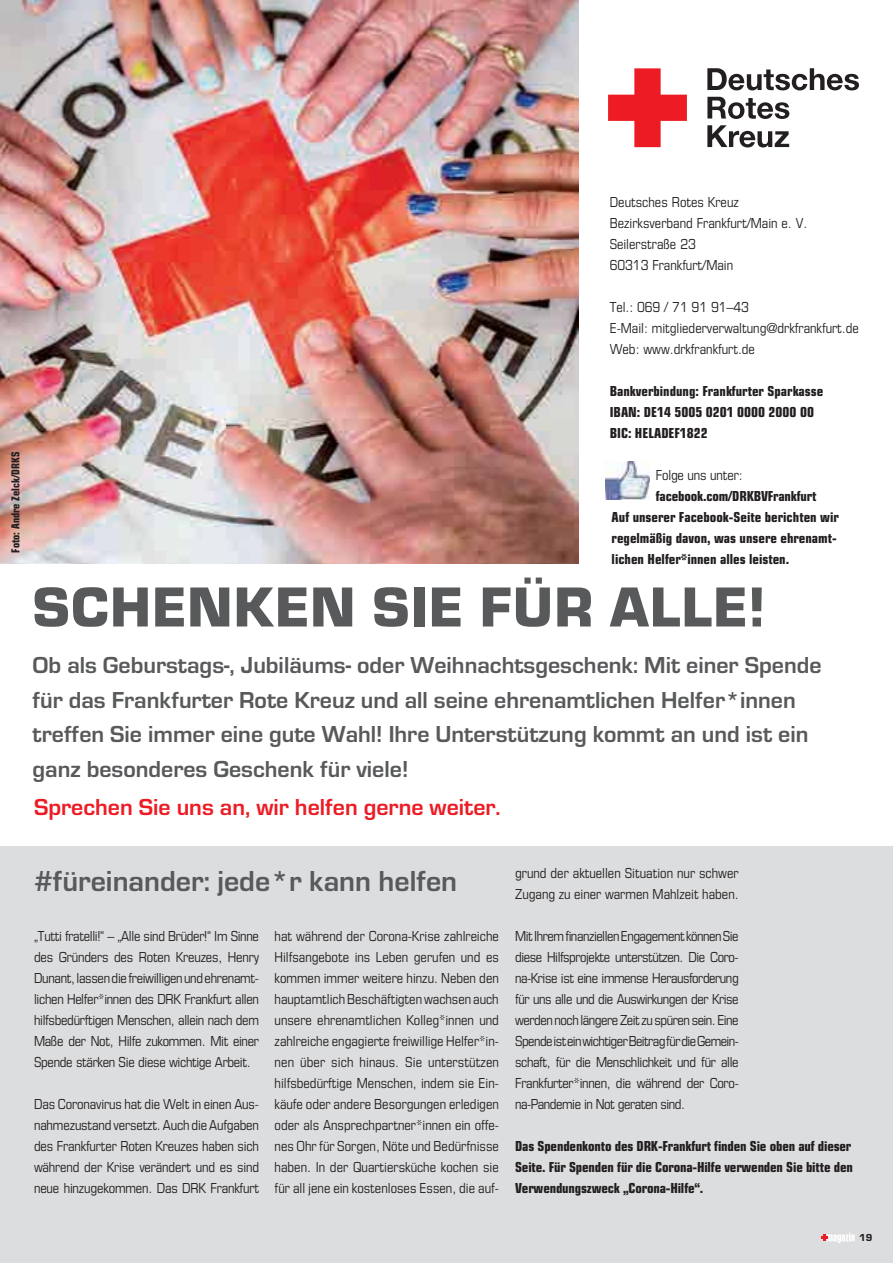
<style>
.page{position:relative;width:893px;height:1263px;background:#fff}
.page>*{position:absolute;margin:0;border:0;box-sizing:border-box;transform-origin:0 0}
.t1{font:900 58.5px "Eurostile OT";letter-spacing:.02em;color:#58595b}
.t2{font:700 30px "Eurostile OT";color:#58595b}
.t3{font:700 24px/34.5px "Eurostile OT";color:#58595b}
.t4{font:700 24px "Eurostile OT";color:#ed1c24}
.t5{font:15px/21px "Eurostile OT Cond";color:#231f20;text-align:justify}
.t6{font:800 15px/21px "Eurostile OT Cond";color:#231f20}
.t7{font:800 12px "Eurostile OT Cond";color:#231f20}
.t8{font:800 10.5px "Eurostile OT";color:#231f20}
</style>
<div class="page">
<div style="left:0;top:846px;width:892px;height:417px;background:#dcddde"></div>
<svg style="left:821px;top:1233px;width:33px;height:10px"></svg>
<svg style="left:608px;top:68px;width:79px;height:79px"></svg>
<svg style="left:707px;top:68px;width:152px;height:22px"></svg>
<svg style="left:707px;top:97px;width:82px;height:22px"></svg>
<svg style="left:707px;top:125px;width:82px;height:22px"></svg>
<img style="left:0;top:0;width:578px;height:564px">
<img style="left:605px;top:462px;width:44px;height:38px">
<p class="t7" style="left:11px;top:553px;width:103px;rotate:-90deg">Foto: Andre Zelck/DRKS</p>
<p class="t5" style="left:609px;top:192px;width:199px;text-align:left">Deutsches Rotes Kreuz<br>Bezirksverband Frankfurt/Main e. V.<br>Seilerstraße 23<br>60313 Frankfurt/Main</p>
<p class="t5" style="left:609px;top:297px;width:251px;text-align:left">Tel.: 069 / 71 91 91–43<br>E-Mail: mitgliederverwaltung@drkfrankfurt.de<br>Web: www.drkfrankfurt.de</p>
<p class="t6" style="left:609px;top:381px;width:215px">Bankverbindung: Frankfurter Sparkasse<br>IBAN: DE14 5005 0201 0000 2000 00<br>BIC: HELADEF1822</p>
<p class="t5" style="left:656px;top:465px;width:88px">Folge uns unter:</p>
<p class="t6" style="left:611px;top:486px;width:229px;text-indent:44px">facebook.com/DRKBVFrankfurt<br>Auf unserer Facebook-Seite berichten wir regelmäßig davon, was unsere ehrenamt&shy;lichen Helfer*innen alles leisten.</p>
<h1 class="t1" style="left:33px;top:584px;width:735px">SCHENKEN SIE FÜR ALLE!</h1>
<p class="t3" style="left:33px;top:650px;width:790px">Ob als Geburstags-, Jubiläums- oder Weihnachtsgeschenk: Mit einer Spende für das Frankfurter Rote Kreuz und all seine ehrenamtlichen Helfer*innen treffen Sie immer eine gute Wahl! Ihre Unterstützung kommt an und ist ein ganz besonderes Geschenk für viele!</p>
<h3 class="t4" style="left:34px;top:798px;width:468px">Sprechen Sie uns an, wir helfen gerne weiter.</h3>
<h2 class="t2" style="left:34px;top:869px;width:424px">#füreinander: jede*r kann helfen</h2>
<p class="t5" style="left:34px;top:927px;width:227px">„Tutti fratelli!“ – „Alle sind Brüder!“ Im Sinne des Gründers des Roten Kreuzes, Henry Dunant, lassen die freiwilligen und ehrenamt&shy;lichen Helfer*innen des DRK Frankfurt allen hilfsbedürftigen Menschen, allein nach dem Maße der Not, Hilfe zukommen. Mit einer Spende stärken Sie diese wichtige Arbeit.</p>
<p class="t5" style="left:34px;top:1095px;width:226px">Das Coronavirus hat die Welt in einen Aus&shy;nahmezustand versetzt. Auch die Aufgaben des Frankfurter Roten Kreuzes haben sich während der Krise verändert und es sind neue hinzugekommen. Das DRK Frankfurt</p>
<p class="t5" style="left:274px;top:927px;width:226px">hat während der Corona-Krise zahlreiche Hilfsangebote ins Leben gerufen und es kommen immer weitere hinzu. Neben den hauptamtlich Beschäftigten wachsen auch unsere ehrenamtlichen Kolleg*innen und zahlreiche engagierte freiwillige Helfer*in&shy;nen über sich hinaus. Sie unterstützen hilfsbedürftige Menschen, indem sie Ein&shy;käufe oder andere Besorgungen erledigen oder als Ansprechpartner*innen ein offe&shy;nes Ohr für Sorgen, Nöte und Bedürfnisse haben. In der Quartiersküche kochen sie für all jene ein kostenloses Essen, die auf-</p>
<p class="t5" style="left:515px;top:864px;width:225px">grund der aktuellen Situation nur schwer<br>Zugang zu einer warmen Mahlzeit haben.</p>
<p class="t5" style="left:515px;top:927px;width:225px">Mit Ihrem finanziellen Engagement können Sie diese Hilfsprojekte unterstützen. Die Coro&shy;na-Krise ist eine immense Herausforderung für uns alle und die Auswirkungen der Krise werden noch längere Zeit zu spüren sein. Eine Spende ist ein wichtiger Beitrag für die Gemein&shy;schaft, für die Menschlichkeit und für alle Frankfurter*innen, die während der Coro&shy;na-Pandemie in Not geraten sind.</p>
<p class="t6" style="left:515px;top:1137px;width:339px;text-align:justify">Das Spendenkonto des DRK-Frankfurt finden Sie oben auf dieser Seite. Für Spenden für die Corona-Hilfe verwenden Sie bitte den Ver wendungszweck „Corona-Hilfe“.</p>
<p class="t8" style="left:859px;top:1234px;width:15px">19</p>
</div>
